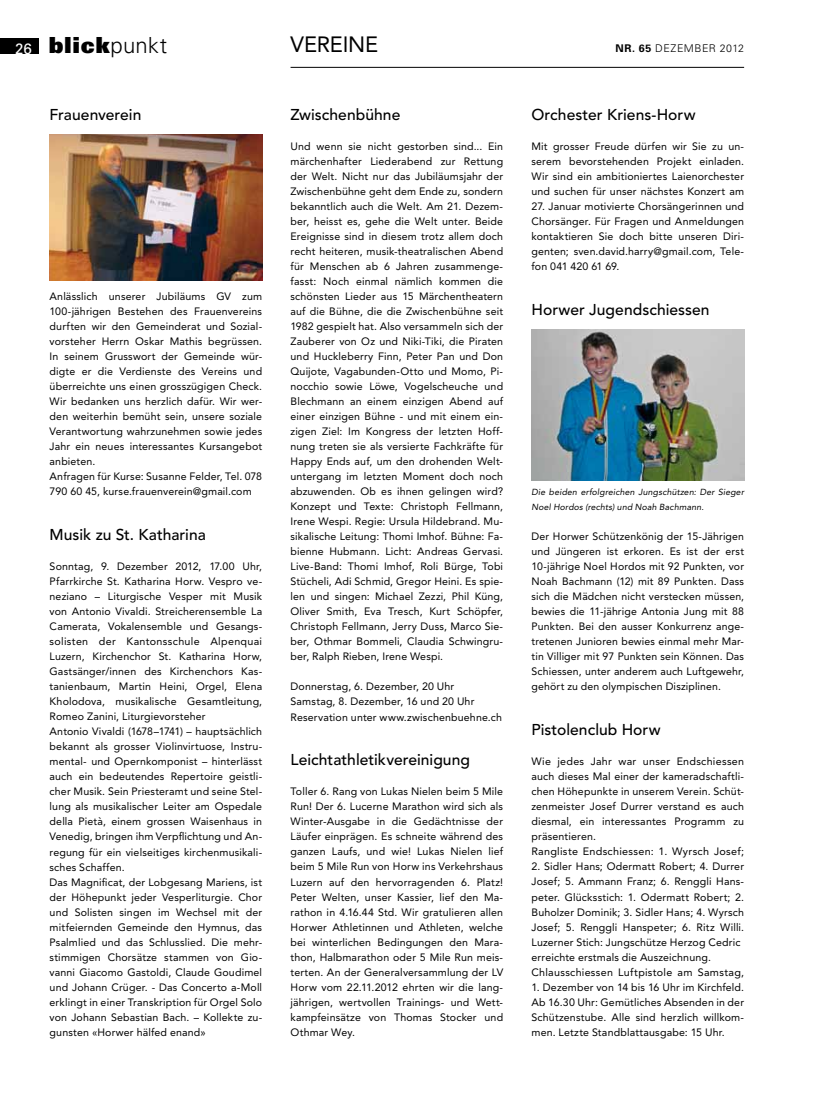
<style>
.page{position:relative;width:815px;height:1099px;background:#fff}
.page>*{position:absolute;margin:0;border:0;box-sizing:border-box;transform-origin:0 0}
.t1{font:900 22.12px "Univers";letter-spacing:.05em;color:#000}
.t2{font:22px "Avenir";color:#000}
.t3{font:500 15.62px "Avenir";letter-spacing:.005em;color:#000}
.t4{font:10.62px/15px "Avenir";letter-spacing:.015em;color:#000;text-align:justify}
.t5{font:300 10.62px "Univers";letter-spacing:.05em;color:#000}
.t6{font:italic 8.75px/15px "Avenir";letter-spacing:.02em;color:#000}
.s1{font-weight:400;font-size:15px;color:#fff}
.s2{font-weight:300}
.s3{font-weight:700}
</style>
<div class="page">
<hr style="left:291px;top:67px;width:453px;height:1px;background:#000">
<div style="left:0;top:38px;width:39px;height:16px;background:#000"></div>
<img style="left:50px;top:134px;width:212px;height:146px">
<img style="left:532px;top:330px;width:212px;height:150px">
<h1 class="t1" style="left:15px;top:31px;width:153px"><span class="s1">26</span> blick<span class="s2">punkt</span></h1>
<h2 class="t2" style="left:291px;top:32px;width:73px">Vereine</h2>
<p class="t5" style="left:616px;top:42px;width:130px"><span class="s3">NR. 65</span> DezEMBER 2012</p>
<h3 class="t3" style="left:50px;top:106px;width:93px">Frauenverein</h3>
<p class="t4" style="left:50px;top:289px;width:214px;text-align:left">Anlässlich unserer Jubiläums GV zum 100-jährigen Bestehen des Frauenvereins durften wir den Gemeinderat und Sozial&shy;vorsteher Herrn Oskar Mathis begrüssen.<br>I n seinem Grusswort der Gemeinde wür&shy;digte er die Verdienste des Vereins und überreichte uns einen grosszügigen Check.<br>Wir bedanken uns herzlich dafür. Wir wer&shy;den weiterhin bemüht sein, unsere soziale Verantwortung wahrzunehmen sowie jedes Jahr ein neues interessantes Kursangebot anbieten.<br>Anfragen für Kurse: Susanne Felder, Tel. 078<br>790 60 45, kurse.frauenverein@gmail.com</p>
<h3 class="t3" style="left:50px;top:526px;width:158px">Musik zu St. Katharina</h3>
<p class="t4" style="left:50px;top:559px;width:214px;text-align:left">Sonntag, 9. Dezember 2012, 17.00 Uhr, Pfarrkirche St. Katharina Horw. Vespro ve&shy;neziano – Liturgische Vesper mit Musik von Antonio Vivaldi. Streicherensemble La Camerata, Vokalensemble und Gesangs&shy;solisten der Kantonsschule Alpenquai Luzern, Kirchenchor St. Katharina Horw, Gastsänger/innen des Kirchenchors Kas&shy;tanienbaum, Martin Heini, Orgel, Elena Kholodova, musikalische Gesamtleitung, Romeo Zanini, Liturgievorsteher<br>Antonio Vivaldi (1678–1741) – hauptsächlich bekannt als grosser Violinvirtuose, I nstru&shy;mental- und Opernkomponist – hinterlässt auch ein bedeutendes Repertoire geistli&shy;cher Musik. Sein Priesteramt und seine Stel&shy;lung als musikalischer Leiter am Ospedale della Pietà, einem grossen Waisenhaus in Venedig, bringen ihm Verpflichtung und An&shy;regung für ein vielseitiges kirchenmusikali&shy;sches Schaffen.<br>Das Magnificat, der Lobgesang Mariens, ist der Höhepunkt jeder Vesperliturgie. Chor und Solisten singen im Wechsel mit der mitfeiernden Gemeinde den Hymnus, das Psalmlied und das Schlusslied. Die mehr&shy;stimmigen Chorsätze stammen von Gio&shy;vanni Giacomo Gastoldi, Claude Goudimel und Johann Crüger. - Das Concerto a-Moll erklingt in einer Transkription für Orgel Solo von Johann Sebastian Bach. – Kollekte zu&shy;gunsten «Horwer hälfed enand»</p>
<h3 class="t3" style="left:291px;top:106px;width:111px">Zwischenbühne</h3>
<p class="t4" style="left:291px;top:139px;width:214px">Und wenn sie nicht gestorben sind... Ein märchenhafter Liederabend zur Rettung der Welt. Nicht nur das Jubiläumsjahr der Zwischenbühne geht dem Ende zu, sondern bekanntlich auch die Welt. Am 21. Dezem&shy;ber, heisst es, gehe die Welt unter. Beide Ereignisse sind in diesem trotz allem doch recht heiteren, musik-theatralischen Abend für Menschen ab 6 Jahren zusammenge&shy;fasst: Noch einmal nämlich kommen die schönsten Lieder aus 15 Märchentheatern auf die Bühne, die die Zwischenbühne seit 1982 gespielt hat. Also versammeln sich der Zauberer von Oz und Niki-Tiki, die Piraten und Huckleberry Finn, Peter Pan und Don Quijote, Vagabunden-Otto und Momo, Pi&shy;nocchio sowie Löwe, Vogelscheuche und Blechmann an einem einzigen Abend auf einer einzigen Bühne - und mit einem ein&shy;zigen Ziel: I m Kongress der letzten Hoff&shy;nung treten sie als versierte Fachkräfte für Happy Ends auf, um den drohenden Welt&shy;untergang im letzten Moment doch noch abzuwenden. Ob es ihnen gelingen wird?<br>Konzept und Texte: Christoph Fellmann, I rene Wespi. Regie: Ursula Hildebrand. Mu&shy;sikalische Leitung: Thomi I mhof. Bühne: Fa&shy;bienne Hubmann. Licht: Andreas Gervasi.<br>Live-Band: Thomi I mhof, Roli Bürge, Tobi Stücheli, Adi Schmid, Gregor Heini. Es spie&shy;len und singen: Michael Zezzi, Phil Küng, Oliver Smith, Eva Tresch, Kurt Schöpfer, Christoph Fellmann, Jerry Duss, Marco Sie&shy;ber, Othmar Bommeli, Claudia Schwingru&shy;ber, Ralph Rieben, I rene Wespi.</p>
<p class="t4" style="left:291px;top:679px;width:213px;text-align:left">Donnerstag, 6. Dezember, 20 Uhr<br>Samstag, 8. Dezember, 16 und 20 Uhr<br>Reservation unter www.zwischenbuehne.ch</p>
<h3 class="t3" style="left:291px;top:751px;width:181px">Leichtathletikvereinigung</h3>
<p class="t4" style="left:291px;top:784px;width:214px">Toller 6. Rang von Lukas Nielen beim 5 Mile Run! Der 6. Lucerne Marathon wird sich als Winter-Ausgabe in die Gedächtnisse der Läufer einprägen. Es schneite während des ganzen Laufs, und wie! Lukas Nielen lief beim 5 Mile Run von Horw ins Verkehrshaus Luzern auf den hervorragenden 6. Platz!<br>Peter Welten, unser Kassier, lief den Ma&shy;rathon in 4.16.44 Std. Wir gratulieren allen Horwer Athletinnen und Athleten, welche bei winterlichen Bedingungen den Mara&shy;thon, Halbmarathon oder 5 Mile Run meis&shy;terten. An der Generalversammlung der LV Horw vom 22.11.2012 ehrten wir die lang&shy;jährigen, wertvollen Trainings- und Wett&shy;kampfeinsätze von Thomas Stocker und Othmar Wey.</p>
<h3 class="t3" style="left:531px;top:106px;width:166px">Orchester Kriens-Horw</h3>
<p class="t4" style="left:531px;top:139px;width:214px">Mit grosser Freude dürfen wir Sie zu un&shy;serem bevorstehenden Projekt einladen.<br>Wir sind ein ambitioniertes Laienorchester und suchen für unser nächstes Konzert am</p>
<p class="t4" style="left:531px;top:199px;width:214px">27. Januar motivierte Chorsängerinnen und Chorsänger. Für Fragen und Anmeldungen kontaktieren Sie doch bitte unseren Diri&shy;genten; sven.david.harry@gmail.com, Tele&shy;fon 041 420 61 69.</p>
<h3 class="t3" style="left:531px;top:301px;width:180px">Horwer Jugendschiessen</h3>
<p class="t6" style="left:531px;top:485px;width:214px">Die beiden erfolgreichen Jungschützen: Der Sieger<br>Noel Hordos (rechts) und Noah Bachmann.</p>
<p class="t4" style="left:531px;top:529px;width:214px">Der Horwer Schützenkönig der 15-Jährigen und Jüngeren ist erkoren. Es ist der erst 10-jährige Noel Hordos mit 92 Punkten, vor Noah Bachmann (12) mit 89 Punkten. Dass sich die Mädchen nicht verstecken müssen, bewies die 11-jährige Antonia Jung mit 88<br>Punkten. Bei den ausser Konkurrenz ange&shy;tretenen Junioren bewies einmal mehr Mar&shy;tin Villiger mit 97 Punkten sein Können. Das Schiessen, unter anderem auch Luftgewehr, gehört zu den olympischen Disziplinen.</p>
<h3 class="t3" style="left:531px;top:721px;width:131px">Pistolenclub Horw</h3>
<p class="t4" style="left:531px;top:754px;width:214px;text-align:left">Wie jedes Jahr war unser Endschiessen auch dieses Mal einer der kameradschaftli&shy;chen Höhepunkte in unserem Verein. Schüt&shy;zenmeister Josef Durrer verstand es auch diesmal, ein interessantes Programm zu präsentieren.<br>Rangliste Endschiessen: 1. Wyrsch Josef;</p>
<p class="t4" style="left:531px;top:859px;width:214px;text-align:left">2. Sidler Hans; Odermatt Robert; 4. Durrer Josef; 5. Ammann Franz; 6. Renggli Hans&shy;peter. Glücksstich: 1. Odermatt Robert; 2.<br>Buholzer Dominik; 3. Sidler Hans; 4. Wyrsch Josef; 5. Renggli Hanspeter; 6. Ritz Willi.<br>Luzerner Stich: Jungschütze Herzog Cedric erreichte erstmals die Auszeichnung.<br>Chlausschiessen Luftpistole am Samstag,</p>
<p class="t4" style="left:531px;top:979px;width:214px">1. Dezember von 14 bis 16 Uhr im Kirchfeld.<br>Ab 16.30 Uhr: Gemütliches Absenden in der Schützenstube. Alle sind herzlich willkom&shy;men. Letzte Standblattausgabe: 15 Uhr.</p>
</div>
